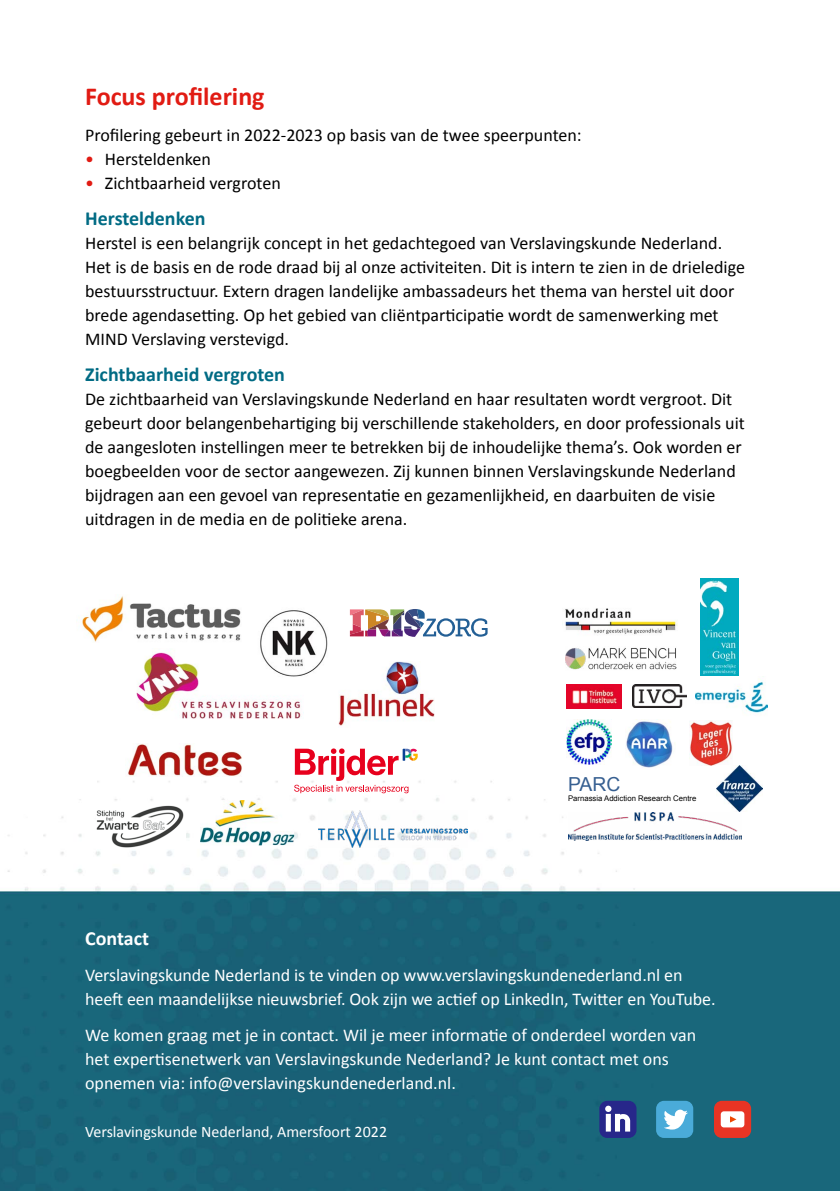
<style>
.page{position:relative;width:840px;height:1191px;background:#fff}
.page>*{position:absolute;margin:0;border:0;box-sizing:border-box;transform-origin:0 0}
.t1{font:700 26px "Calibri";color:#e11b13}
.t2{font:700 20px "Calibri";color:#006b84}
.t3{font:700 20px "Calibri";color:#fff}
.t4{font:19.2px "Arial";color:#365f91}
.t5{font:18px/24px "Calibri";color:#000}
.t6{font:18px/24px "Calibri";letter-spacing:-.005em;color:#fff}
.t7{font:16px "Calibri";color:#fff}
.t8{font:7.8px "Arial";color:#000}
.s1{color:#e11b13}
</style>
<div class="page">
<img style="left:0;top:781px;width:839px;height:410px">
<img style="left:632px;top:684px;width:54px;height:24px">
<img style="left:689px;top:721px;width:42px;height:45px">
<img style="left:565px;top:647px;width:111px;height:23px">
<img style="left:565px;top:608px;width:112px;height:27px">
<img style="left:716px;top:765px;width:46px;height:46px">
<img style="left:566px;top:684px;width:55px;height:24px">
<img style="left:700px;top:578px;width:38px;height:98px">
<img style="left:566px;top:719px;width:45px;height:46px">
<img style="left:128px;top:744px;width:114px;height:32px">
<svg style="left:294px;top:748px;width:123px;height:45px"></svg>
<img style="left:200px;top:800px;width:94px;height:45px">
<img style="left:96px;top:805px;width:90px;height:43px">
<img style="left:318px;top:810px;width:149px;height:37px">
<img style="left:338px;top:661px;width:96px;height:65px">
<img style="left:136px;top:652px;width:166px;height:67px">
<img style="left:568px;top:813px;width:172px;height:27px">
<img style="left:82px;top:596px;width:159px;height:46px">
<img style="left:251px;top:610px;width:77px;height:75px">
<svg style="left:350px;top:609px;width:137px;height:28px"></svg>
<div style="left:599px;top:1100px;width:37px;height:38px;background:#27278a;border-radius:8px"></div>
<svg style="left:605px;top:1105px;width:24px;height:26px"></svg>
<div style="left:713px;top:1100px;width:37px;height:38px;background:#e83424;border-radius:8px"></div>
<div style="left:720px;top:1111px;width:24px;height:16px;background:#fff;border-radius:3px"></div>
<svg style="left:730px;top:1116px;width:6px;height:6px"></svg>
<div style="left:655px;top:1100px;width:37px;height:38px;background:#4aabd9;border-radius:8px"></div>
<svg style="left:664px;top:1109px;width:23px;height:20px"></svg>
<img style="left:626px;top:719px;width:47px;height:49px">
<img style="left:695px;top:676px;width:71px;height:37px">
<h1 class="t1" style="left:85px;top:78px;width:181px">Focus profilering</h1>
<p class="t5" style="left:85px;top:122px;width:498px">Profilering gebeurt in 2022-2023 op basis van de twee speerpunten:</p>
<p class="t5" style="left:85px;top:146px;width:127px"><span class="s1">•</span> Hersteldenken</p>
<p class="t5" style="left:85px;top:170px;width:197px"><span class="s1">•</span> Zichtbaarheid vergroten</p>
<p class="t2" style="left:85px;top:204px;width:122px">Hersteldenken</p>
<p class="t5" style="left:85px;top:230px;width:661px">Herstel is een belangrijk concept in het gedachtegoed van Verslavingskunde Nederland.<br>Het is de basis en de rode draad bij al onze activiteiten. Dit is intern te zien in de drieledige bestuursstructuur. Extern dragen landelijke ambassadeurs het thema van herstel uit door brede agendasetting. Op het gebied van cliëntparticipatie wordt de samenwerking met MIND Verslaving verstevigd.</p>
<p class="t2" style="left:85px;top:360px;width:201px">Zichtbaarheid vergroten</p>
<p class="t5" style="left:85px;top:386px;width:660px">De zichtbaarheid van Verslavingskunde Nederland en haar resultaten wordt vergroot. Dit gebeurt door belangenbehartiging bij verschillende stakeholders, en door professionals uit de aangesloten instellingen meer te betrekken bij de inhoudelijke thema’s. Ook worden er boegbeelden voor de sector aangewezen. Zij kunnen binnen Verslavingskunde Nederland bijdragen aan een gevoel van representatie en gezamenlijkheid, en daarbuiten de visie uitdragen in de media en de politieke arena.</p>
<p class="t4" style="left:567px;top:771px;width:54px">PARC</p>
<p class="t8" style="left:567px;top:793px;width:130px">Parnassia Addiction Research Centre</p>
<p class="t3" style="left:85px;top:924px;width:65px">Contact</p>
<p class="t6" style="left:85px;top:962px;width:631px">Verslavingskunde Nederland is te vinden op www.verslavingskundenederland.nl en heeft een maandelijkse nieuwsbrief. Ook zijn we actief op LinkedIn, Twitter en YouTube.</p>
<p class="t6" style="left:85px;top:1022px;width:612px">We komen graag met je in contact. Wil je meer informatie of onderdeel worden van het expertisenetwerk van Verslavingskunde Nederland? Je kunt contact met ons opnemen via: info@verslavingskundenederland.nl.</p>
<p class="t7" style="left:85px;top:1120px;width:303px">Verslavingskunde Nederland, Amersfoort 2022</p>
</div>
